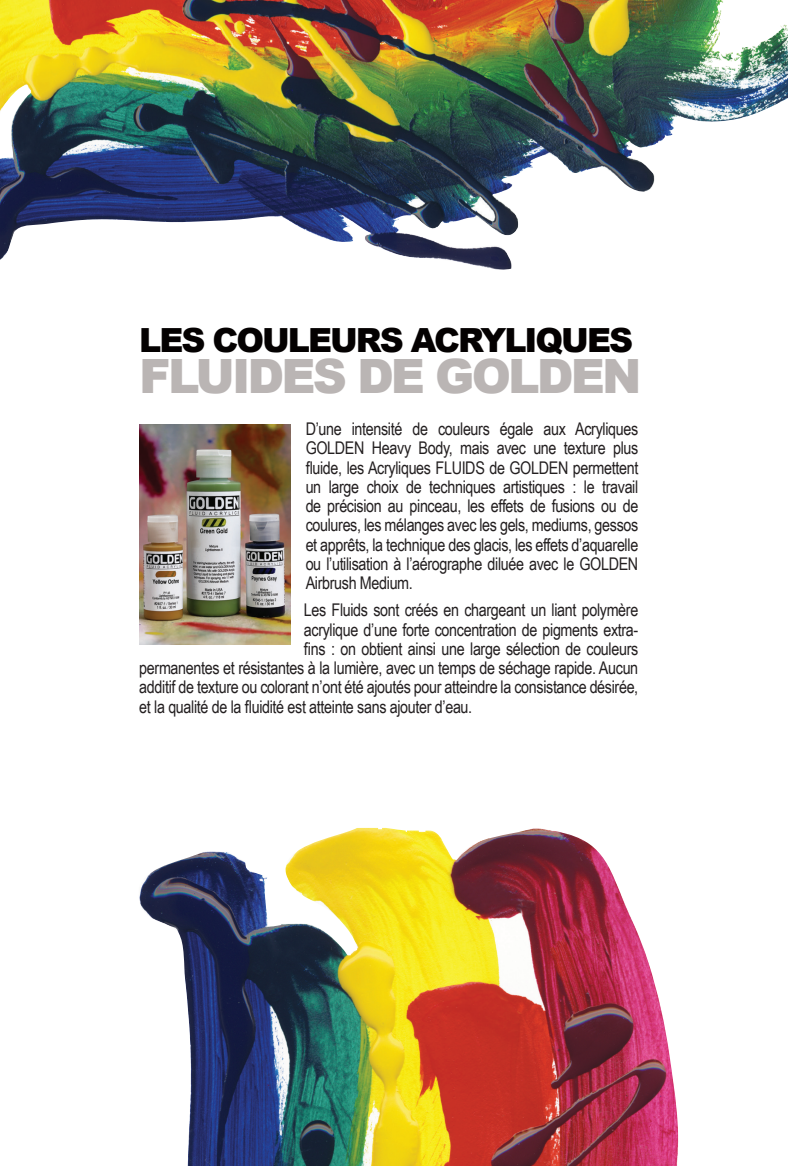
<style>
.page{position:relative;width:788px;height:1166px;background:#fff}
.page>*{position:absolute;margin:0;border:0;box-sizing:border-box;transform-origin:0 0}
.SubHeading{font:900 47.25px "Arial";letter-spacing:-.06em;color:#bab5b4}
.SubHeading-2{font:900 33.25px "Arial";letter-spacing:-.06em;color:#040101}
.SubHeading-3{font:17.5px/19.2px "Arial Narrow";letter-spacing:-.02em;color:#231f20;text-align:justify}
</style>
<div class="page">
<img style="left:0;top:0;width:788px;height:270px">
<img style="left:139px;top:828px;width:540px;height:338px">
<img style="left:139px;top:424px;width:151px;height:220px">
<p class="SubHeading-2" style="left:139px;top:316px;width:495px">LES COULEURS ACRYLIQUES</p>
<p class="SubHeading" style="left:139px;top:341px;width:503px">FLUIDES DE GOLDEN</p>
<p class="SubHeading-3" style="left:305px;top:419px;width:334px">D’une intensité de couleurs égale aux Acryliques GOLDEN Heavy Body, mais avec une texture plus fluide, les Acryliques FLUIDS de GOLDEN permettent un large choix de techniques artistiques : le travail de précision au pinceau, les effets de fusions ou de coulures, les mélanges avec les gels, mediums, gessos et apprêts, la technique des glacis, les effets d’aquarelle ou l’utilisation à l’aérographe diluée avec le GOLDEN Airbrush Medium.</p>
<p class="SubHeading-3" style="left:304px;top:600px;width:336px">Les Fluids sont créés en chargeant un liant polymère</p>
<p class="SubHeading-3" style="left:304px;top:619px;width:336px">acrylique d’une forte concentration de pigments extra-</p>
<p class="SubHeading-3" style="left:304px;top:638px;width:336px">fins : on obtient ainsi une large sélection de couleurs</p>
<p class="SubHeading-3" style="left:139px;top:657px;width:500px">permanentes et résistantes à la lumière, avec un temps de séchage rapide. Aucun</p>
<p class="SubHeading-3" style="left:139px;top:677px;width:500px">additif de texture ou colorant n’ont été ajoutés pour atteindre la consistance désirée,</p>
<p class="SubHeading-3" style="left:139px;top:696px;width:334px">et la qualité de la fluidité est atteinte sans ajouter d’eau.</p>
</div>
